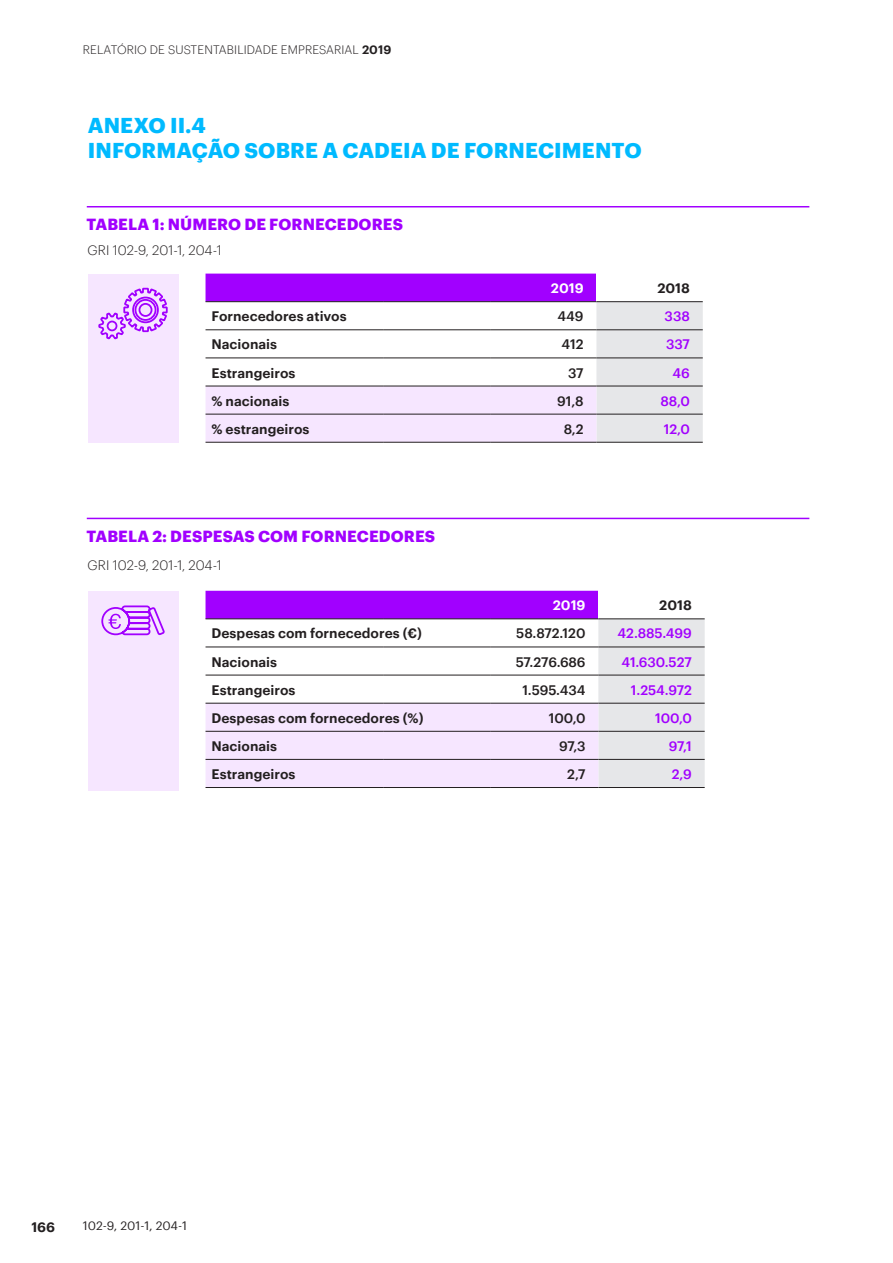
<style>
.page{position:relative;width:893px;height:1263px;background:#fff}
.page>*{position:absolute;margin:0;border:0;box-sizing:border-box;transform-origin:0 0}
.t1{font:700 21px/25.2px "Graphik";letter-spacing:.005em;color:#00baff}
.t2{font:700 15.75px "Graphik";letter-spacing:.005em;color:#a100ff}
.Tablas_cuerpo_texto{font:600 13.5px "Graphik";color:#231f20}
.Tablas_cuerpo_texto-2{font:500 13.5px "Graphik";letter-spacing:-.005em;color:#a100ff}
.Tablas_cuerpo_texto-3{font:500 13.5px "Graphik";letter-spacing:-.005em;color:#231f20}
.Tablas_cuerpo_texto-4{font:300 13.5px "Graphik";color:#231f20}
.t3{font:600 13.5px "Graphik";letter-spacing:-.005em;color:#fff}
.t4{font:300 12px "Graphik";letter-spacing:.005em;color:#231f20}
.t5{font:12px "Graphik";letter-spacing:-.005em;color:#231f20}
.s1{font-weight:600}
</style>
<div class="page">
<hr style="left:87px;top:206px;width:722px;height:1px;background:#a100ff">
<hr style="left:87px;top:518px;width:722px;height:1px;background:#a100ff">
<div style="left:88px;top:274px;width:91px;height:169px;background:#f6e6ff"></div>
<div style="left:88px;top:591px;width:91px;height:200px;background:#f6e6ff"></div>
<svg style="left:206px;top:274px;width:497px;height:168px"></svg>
<hr style="left:490px;top:330px;width:106px;height:1px;background:#231f20">
<hr style="left:596px;top:330px;width:107px;height:1px;background:#231f20">
<hr style="left:490px;top:358px;width:106px;height:1px;background:#231f20">
<hr style="left:596px;top:358px;width:107px;height:1px;background:#231f20">
<hr style="left:596px;top:386px;width:107px;height:1px;background:#231f20">
<hr style="left:596px;top:414px;width:107px;height:1px;background:#231f20">
<hr style="left:596px;top:442px;width:107px;height:1px;background:#231f20">
<hr style="left:206px;top:330px;width:178px;height:1px;background:#231f20">
<hr style="left:384px;top:330px;width:106px;height:1px;background:#231f20">
<hr style="left:206px;top:358px;width:178px;height:1px;background:#231f20">
<hr style="left:384px;top:358px;width:106px;height:1px;background:#231f20">
<hr style="left:206px;top:386px;width:178px;height:1px;background:#231f20">
<hr style="left:384px;top:386px;width:106px;height:1px;background:#231f20">
<hr style="left:206px;top:414px;width:178px;height:1px;background:#231f20">
<hr style="left:384px;top:414px;width:106px;height:1px;background:#231f20">
<hr style="left:206px;top:442px;width:178px;height:1px;background:#231f20">
<hr style="left:384px;top:442px;width:106px;height:1px;background:#231f20">
<hr style="left:206px;top:301px;width:178px;height:1px;background:#231f20">
<hr style="left:384px;top:301px;width:106px;height:1px;background:#231f20">
<hr style="left:490px;top:301px;width:106px;height:1px;background:#231f20">
<hr style="left:596px;top:301px;width:107px;height:1px;background:#231f20">
<hr style="left:490px;top:386px;width:106px;height:1px;background:#231f20">
<hr style="left:490px;top:414px;width:106px;height:1px;background:#231f20">
<hr style="left:490px;top:442px;width:106px;height:1px;background:#231f20">
<svg style="left:206px;top:591px;width:499px;height:196px"></svg>
<hr style="left:490px;top:647px;width:108px;height:1px;background:#231f20">
<hr style="left:598px;top:647px;width:107px;height:1px;background:#231f20">
<hr style="left:490px;top:675px;width:108px;height:1px;background:#231f20">
<hr style="left:598px;top:675px;width:107px;height:1px;background:#231f20">
<hr style="left:598px;top:703px;width:107px;height:1px;background:#231f20">
<hr style="left:598px;top:731px;width:107px;height:1px;background:#231f20">
<hr style="left:598px;top:759px;width:107px;height:1px;background:#231f20">
<hr style="left:598px;top:787px;width:107px;height:1px;background:#231f20">
<hr style="left:206px;top:647px;width:178px;height:1px;background:#231f20">
<hr style="left:384px;top:647px;width:106px;height:1px;background:#231f20">
<hr style="left:206px;top:675px;width:178px;height:1px;background:#231f20">
<hr style="left:384px;top:675px;width:106px;height:1px;background:#231f20">
<hr style="left:206px;top:703px;width:178px;height:1px;background:#231f20">
<hr style="left:384px;top:703px;width:106px;height:1px;background:#231f20">
<hr style="left:206px;top:731px;width:178px;height:1px;background:#231f20">
<hr style="left:384px;top:731px;width:106px;height:1px;background:#231f20">
<hr style="left:206px;top:759px;width:178px;height:1px;background:#231f20">
<hr style="left:384px;top:759px;width:106px;height:1px;background:#231f20">
<hr style="left:206px;top:787px;width:178px;height:1px;background:#231f20">
<hr style="left:384px;top:787px;width:106px;height:1px;background:#231f20">
<hr style="left:206px;top:619px;width:178px;height:1px;background:#231f20">
<hr style="left:384px;top:619px;width:106px;height:1px;background:#231f20">
<hr style="left:490px;top:619px;width:108px;height:1px;background:#231f20">
<hr style="left:598px;top:619px;width:107px;height:1px;background:#231f20">
<hr style="left:490px;top:703px;width:108px;height:1px;background:#231f20">
<hr style="left:490px;top:731px;width:108px;height:1px;background:#231f20">
<hr style="left:490px;top:759px;width:108px;height:1px;background:#231f20">
<hr style="left:490px;top:787px;width:108px;height:1px;background:#231f20">
<svg style="left:98px;top:287px;width:70px;height:53px"></svg>
<svg style="left:101px;top:605px;width:64px;height:31px"></svg>
<hr style="left:892px;top:0;width:1px;height:1263px;background:#00baff">
<p class="t4" style="left:83px;top:41px;width:310px">RELATÓRIO DE SUSTENTABILIDADE EMPRESARIAL <span class="s1">2019</span></p>
<p class="t1" style="left:88px;top:111px;width:555px">ANEXO II.4<br>INFORMAÇÃO SOBRE A CADEIA DE FORNECIMENTO</p>
<p class="t2" style="left:86px;top:212px;width:318px">TABELA 1: NÚMERO DE FORNECEDORES</p>
<p class="Tablas_cuerpo_texto-4" style="left:88px;top:240px;width:136px">GRI 102-9, 201-1, 204-1</p>
<p class="t3" style="left:551px;top:278px;width:34px">2019</p>
<p class="Tablas_cuerpo_texto" style="left:657px;top:278px;width:34px">2018</p>
<p class="Tablas_cuerpo_texto" style="left:212px;top:306px;width:137px">Fornecedores ativos</p>
<p class="Tablas_cuerpo_texto-3" style="left:558px;top:306px;width:28px">449</p>
<p class="Tablas_cuerpo_texto-2" style="left:665px;top:306px;width:27px">338</p>
<p class="Tablas_cuerpo_texto" style="left:212px;top:334px;width:67px">Nacionais</p>
<p class="Tablas_cuerpo_texto-3" style="left:562px;top:334px;width:24px">412</p>
<p class="Tablas_cuerpo_texto-2" style="left:666px;top:334px;width:26px">337</p>
<p class="Tablas_cuerpo_texto" style="left:212px;top:362px;width:85px">Estrangeiros</p>
<p class="Tablas_cuerpo_texto-3" style="left:568px;top:362px;width:17px">37</p>
<p class="Tablas_cuerpo_texto-2" style="left:673px;top:362px;width:19px">46</p>
<p class="Tablas_cuerpo_texto" style="left:212px;top:390px;width:79px">% nacionais</p>
<p class="Tablas_cuerpo_texto-3" style="left:557px;top:390px;width:28px">91,8</p>
<p class="Tablas_cuerpo_texto-2" style="left:660px;top:390px;width:31px">88,0</p>
<p class="Tablas_cuerpo_texto" style="left:212px;top:418px;width:99px">% estrangeiros</p>
<p class="Tablas_cuerpo_texto-3" style="left:564px;top:419px;width:21px">8,2</p>
<p class="Tablas_cuerpo_texto-2" style="left:664px;top:419px;width:28px">12,0</p>
<p class="t2" style="left:86px;top:524px;width:350px">TABELA 2: DESPESAS COM FORNECEDORES</p>
<p class="Tablas_cuerpo_texto-4" style="left:88px;top:555px;width:136px">GRI 102-9, 201-1, 204-1</p>
<p class="t3" style="left:553px;top:595px;width:34px">2019</p>
<p class="Tablas_cuerpo_texto" style="left:659px;top:595px;width:34px">2018</p>
<p class="Tablas_cuerpo_texto" style="left:212px;top:623px;width:212px">Despesas com fornecedores (€)</p>
<p class="Tablas_cuerpo_texto-3" style="left:516px;top:623px;width:71px">58.872.120</p>
<p class="Tablas_cuerpo_texto-2" style="left:617px;top:623px;width:76px">42.885.499</p>
<p class="Tablas_cuerpo_texto" style="left:212px;top:651px;width:67px">Nacionais</p>
<p class="Tablas_cuerpo_texto-3" style="left:516px;top:651px;width:71px">57.276.686</p>
<p class="Tablas_cuerpo_texto-2" style="left:621px;top:651px;width:72px">41.630.527</p>
<p class="Tablas_cuerpo_texto" style="left:212px;top:679px;width:85px">Estrangeiros</p>
<p class="Tablas_cuerpo_texto-3" style="left:522px;top:679px;width:65px">1.595.434</p>
<p class="Tablas_cuerpo_texto-2" style="left:631px;top:679px;width:62px">1.254.972</p>
<p class="Tablas_cuerpo_texto" style="left:212px;top:707px;width:213px">Despesas com fornecedores (%)</p>
<p class="Tablas_cuerpo_texto-3" style="left:549px;top:708px;width:38px">100,0</p>
<p class="Tablas_cuerpo_texto-2" style="left:655px;top:708px;width:38px">100,0</p>
<p class="Tablas_cuerpo_texto" style="left:212px;top:736px;width:67px">Nacionais</p>
<p class="Tablas_cuerpo_texto-3" style="left:559px;top:736px;width:28px">97,3</p>
<p class="Tablas_cuerpo_texto-2" style="left:669px;top:736px;width:25px">97,1</p>
<p class="Tablas_cuerpo_texto" style="left:212px;top:764px;width:85px">Estrangeiros</p>
<p class="Tablas_cuerpo_texto-3" style="left:567px;top:764px;width:20px">2,7</p>
<p class="Tablas_cuerpo_texto-2" style="left:672px;top:764px;width:22px">2,9</p>
<p class="Tablas_cuerpo_texto" style="left:31px;top:1216px;width:25px">166</p>
<p class="t5" style="left:83px;top:1217px;width:106px">102-9, 201-1, 204-1</p>
</div>
